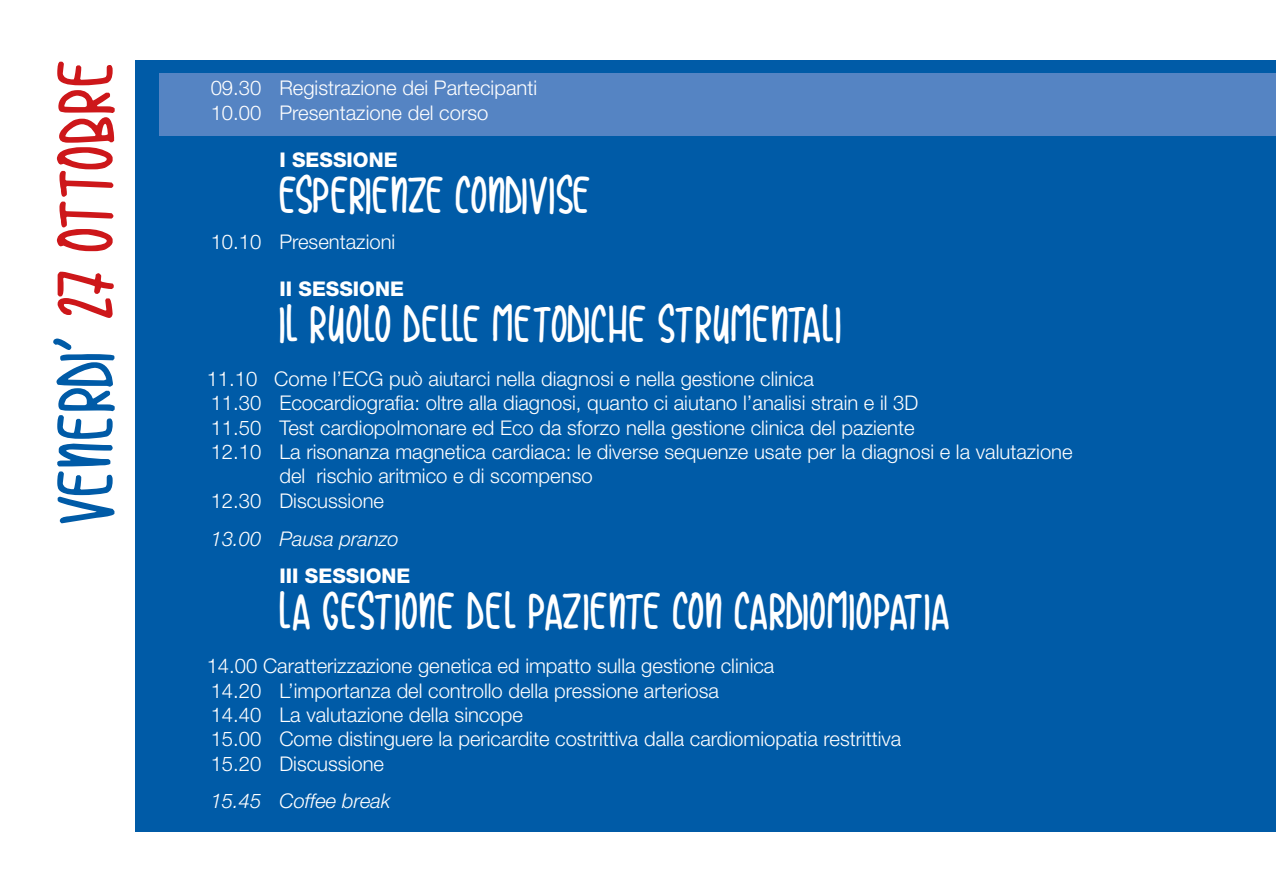
<style>
.page{position:relative;width:1276px;height:893px;background:#fff}
.page>*{position:absolute;margin:0;border:0;box-sizing:border-box;transform-origin:0 0}
.t1{font:64.8px "Casual Friday";letter-spacing:.04em;color:#cd171a}
.t2{font:42.75px "Casual Friday";letter-spacing:.04em;color:#fff}
.t3{font:42.75px "Casual Friday";color:#fff}
.t4{font:300 20.25px/24.3px "Helvetica Neue LT Std";color:#fff}
.t5{font:italic 300 20.25px "Helvetica Neue LT Std";color:#fff}
.t6{font:800 20.25px "Helvetica Neue LT Std";color:#fff}
.s1{color:#005ba7}
</style>
<div class="page">
<div style="left:136px;top:61px;width:1140px;height:771px;background:#005ba7"></div>
<div style="left:159px;top:73px;width:1117px;height:63px;background:#5584c3"></div>
<h1 class="t1" style="left:51px;top:524px;width:465px;rotate:-90deg"><span class="s1">VENERDI’</span> 27 OTTOBRE</h1>
<p class="t4" style="left:211px;top:76px;width:328px">09.30 Registrazione dei Partecipanti<br>10.00 Presentazione del corso</p>
<p class="t6" style="left:279px;top:147px;width:120px">I SESSIONE</p>
<h2 class="t3" style="left:279px;top:172px;width:312px">ESPERIENZE CONDIVISE</h2>
<p class="t4" style="left:211px;top:230px;width:186px">10.10 Presentazioni</p>
<p class="t6" style="left:279px;top:277px;width:126px">II SESSIONE</p>
<h2 class="t2" style="left:279px;top:301px;width:563px">IL RUOLO DELLE METODICHE STRUMENTALI</h2>
<p class="t4" style="left:207px;top:366px;width:608px">11.10 Come l’ECG può aiutarci nella diagnosi e nella gestione clinica</p>
<p class="t4" style="left:211px;top:391px;width:709px">11.30 Ecocardiografia: oltre alla diagnosi, quanto ci aiutano l’analisi strain e il 3D</p>
<p class="t4" style="left:211px;top:415px;width:705px">11.50 Test cardiopolmonare ed Eco da sforzo nella gestione clinica del paziente</p>
<p class="t4" style="left:211px;top:439px;width:863px">12.10 La risonanza magnetica cardiaca: le diverse sequenze usate per la diagnosi e la valutazione</p>
<p class="t4" style="left:279px;top:464px;width:315px">del rischio aritmico e di scompenso</p>
<p class="t4" style="left:211px;top:488px;width:175px">12.30 Discussione</p>
<p class="t5" style="left:211px;top:526px;width:189px">13.00 Pausa pranzo</p>
<p class="t6" style="left:279px;top:564px;width:132px">III SESSIONE</p>
<h2 class="t2" style="left:279px;top:588px;width:671px">LA GESTIONE DEL PAZIENTE CON CARDIOMIOPATIA</h2>
<p class="t4" style="left:207px;top:653px;width:696px">14.00 Caratterizzazione genetica ed impatto sulla gestione clinica<br>14.20 L’importanza del controllo della pressione arteriosa<br>14.40 La valutazione della sincope<br>15.00 Come distinguere la pericardite costrittiva dalla cardiomiopatia restrittiva 15.20 Discussione</p>
<p class="t5" style="left:211px;top:789px;width:181px">15.45 Coffee break</p>
</div>
